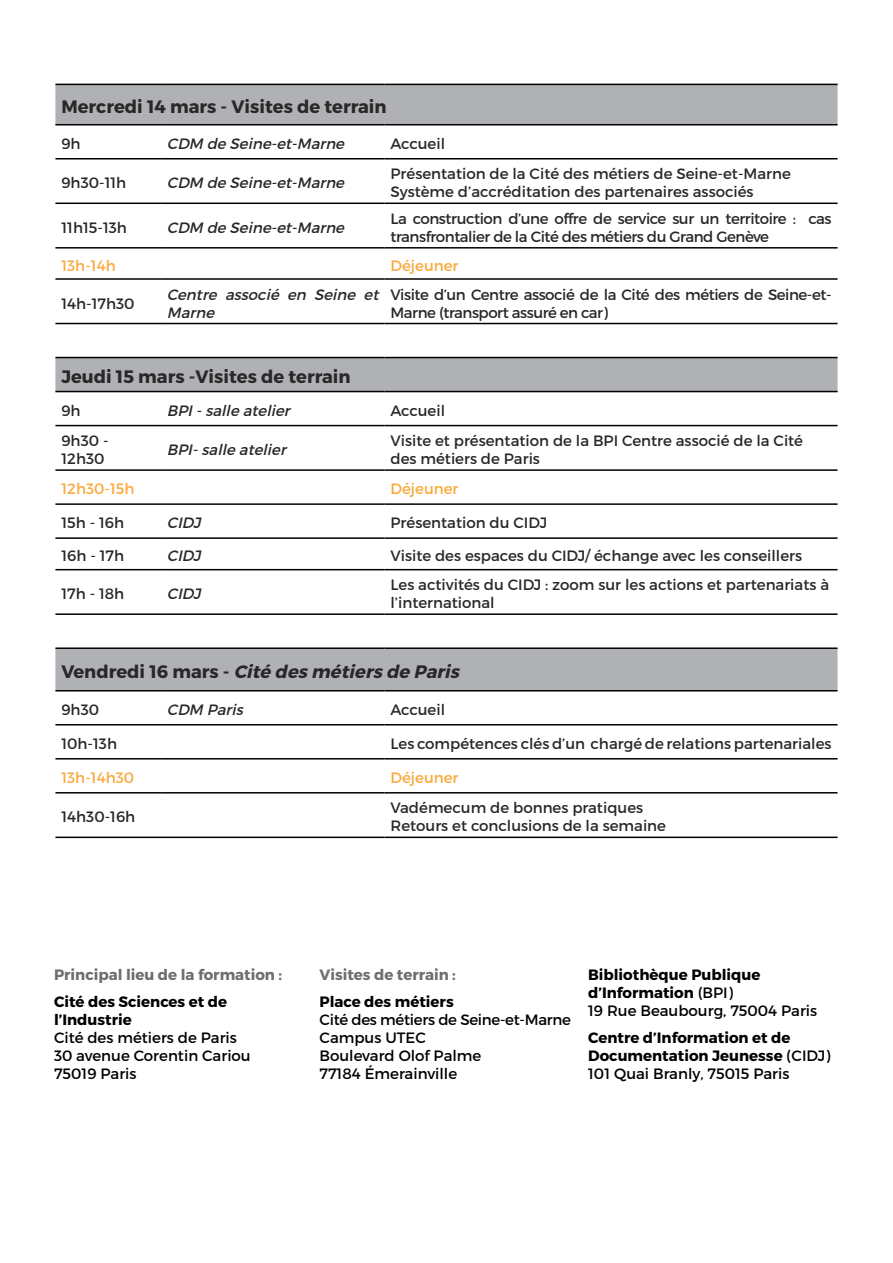
<style>
.page{position:relative;width:893px;height:1263px;background:#fff}
.page>*{position:absolute;margin:0;border:0;box-sizing:border-box;transform-origin:0 0}
.t1{font:700 18px "Montserrat";color:#292829}
.t2{font:italic 700 18px "Montserrat";color:#292829}
.t3{font:15px/18px "Montserrat";color:#292829}
.t4{font:700 15px/18px "Montserrat";color:#000}
.t5{font:15px/18px "Montserrat";letter-spacing:-.03em;color:#292829}
.t6{font:italic 15px/18px "Montserrat";color:#292829}
.t7{font:15px/18px "Montserrat";color:#000}
.t8{font:15px "Montserrat";color:#faaa3e}
.t9{font:700 15px "Montserrat";color:#6d6e71}
.s1{font-style:normal}
.s2{font-weight:400}
</style>
<div class="page">
<svg style="left:55px;top:85px;width:782px;height:605px"></svg>
<hr style="left:55px;top:84px;width:106px;height:1px;background:#000">
<hr style="left:161px;top:84px;width:223px;height:1px;background:#000">
<hr style="left:384px;top:84px;width:453px;height:1px;background:#000">
<hr style="left:55px;top:124px;width:106px;height:1px;background:#000">
<hr style="left:161px;top:124px;width:223px;height:1px;background:#000">
<hr style="left:384px;top:124px;width:453px;height:1px;background:#000">
<hr style="left:55px;top:158px;width:106px;height:1px;background:#000">
<hr style="left:161px;top:158px;width:223px;height:1px;background:#000">
<hr style="left:384px;top:158px;width:453px;height:1px;background:#000">
<hr style="left:55px;top:203px;width:106px;height:1px;background:#000">
<hr style="left:161px;top:203px;width:223px;height:1px;background:#000">
<hr style="left:384px;top:203px;width:453px;height:1px;background:#000">
<hr style="left:55px;top:247px;width:106px;height:2px;background:#000">
<hr style="left:161px;top:247px;width:223px;height:2px;background:#000">
<hr style="left:384px;top:247px;width:453px;height:2px;background:#000">
<hr style="left:55px;top:278px;width:106px;height:2px;background:#000">
<hr style="left:161px;top:278px;width:223px;height:2px;background:#000">
<hr style="left:384px;top:278px;width:453px;height:2px;background:#000">
<hr style="left:55px;top:323px;width:106px;height:1px;background:#000">
<hr style="left:161px;top:323px;width:223px;height:1px;background:#000">
<hr style="left:384px;top:323px;width:453px;height:1px;background:#000">
<hr style="left:55px;top:357px;width:106px;height:1px;background:#000">
<hr style="left:161px;top:357px;width:223px;height:1px;background:#000">
<hr style="left:384px;top:357px;width:453px;height:1px;background:#000">
<hr style="left:55px;top:391px;width:106px;height:1px;background:#000">
<hr style="left:161px;top:391px;width:223px;height:1px;background:#000">
<hr style="left:384px;top:391px;width:453px;height:1px;background:#000">
<hr style="left:55px;top:425px;width:106px;height:1px;background:#000">
<hr style="left:161px;top:425px;width:223px;height:1px;background:#000">
<hr style="left:384px;top:425px;width:453px;height:1px;background:#000">
<hr style="left:55px;top:469px;width:106px;height:2px;background:#000">
<hr style="left:161px;top:469px;width:223px;height:2px;background:#000">
<hr style="left:384px;top:469px;width:453px;height:2px;background:#000">
<hr style="left:55px;top:503px;width:106px;height:2px;background:#000">
<hr style="left:161px;top:503px;width:223px;height:2px;background:#000">
<hr style="left:384px;top:503px;width:453px;height:2px;background:#000">
<hr style="left:55px;top:537px;width:106px;height:2px;background:#000">
<hr style="left:161px;top:537px;width:223px;height:2px;background:#000">
<hr style="left:384px;top:537px;width:453px;height:2px;background:#000">
<hr style="left:55px;top:569px;width:106px;height:1px;background:#000">
<hr style="left:161px;top:569px;width:223px;height:1px;background:#000">
<hr style="left:384px;top:569px;width:453px;height:1px;background:#000">
<hr style="left:55px;top:613px;width:106px;height:2px;background:#000">
<hr style="left:161px;top:613px;width:223px;height:2px;background:#000">
<hr style="left:384px;top:613px;width:453px;height:2px;background:#000">
<hr style="left:55px;top:647px;width:106px;height:2px;background:#000">
<hr style="left:161px;top:647px;width:223px;height:2px;background:#000">
<hr style="left:384px;top:647px;width:453px;height:2px;background:#000">
<hr style="left:55px;top:690px;width:106px;height:1px;background:#000">
<hr style="left:161px;top:690px;width:223px;height:1px;background:#000">
<hr style="left:384px;top:690px;width:453px;height:1px;background:#000">
<hr style="left:55px;top:724px;width:106px;height:1px;background:#000">
<hr style="left:161px;top:724px;width:223px;height:1px;background:#000">
<hr style="left:384px;top:724px;width:453px;height:1px;background:#000">
<hr style="left:55px;top:758px;width:106px;height:1px;background:#000">
<hr style="left:161px;top:758px;width:223px;height:1px;background:#000">
<hr style="left:384px;top:758px;width:453px;height:1px;background:#000">
<hr style="left:55px;top:792px;width:106px;height:1px;background:#000">
<hr style="left:161px;top:792px;width:223px;height:1px;background:#000">
<hr style="left:384px;top:792px;width:453px;height:1px;background:#000">
<hr style="left:55px;top:836px;width:106px;height:2px;background:#000">
<hr style="left:161px;top:836px;width:223px;height:2px;background:#000">
<hr style="left:384px;top:836px;width:453px;height:2px;background:#000">
<p class="t1" style="left:61px;top:96px;width:327px">Mercredi 14 mars - Visites de terrain</p>
<p class="t3" style="left:61px;top:135px;width:21px">9h</p>
<p class="t6" style="left:167px;top:135px;width:183px">CDM de Seine-et-Marne</p>
<p class="t3" style="left:390px;top:135px;width:56px">Accueil</p>
<p class="t3" style="left:61px;top:174px;width:66px">9h30-11h</p>
<p class="t6" style="left:167px;top:174px;width:183px">CDM de Seine-et-Marne</p>
<p class="t3" style="left:390px;top:165px;width:402px">Présentation de la Cité des métiers de Seine-et-Marne<br>Système d’accréditation des partenaires associés</p>
<p class="t3" style="left:61px;top:218px;width:67px">11h15-13h</p>
<p class="t6" style="left:167px;top:218px;width:183px">CDM de Seine-et-Marne</p>
<p class="t5" style="left:390px;top:209px;width:442px">La construction d’une offre de service sur un territoire : cas transfrontalier de la Cité des métiers du Grand Genève</p>
<p class="t8" style="left:61px;top:256px;width:56px">13h-14h</p>
<p class="t8" style="left:390px;top:256px;width:70px">Déjeuner</p>
<p class="t3" style="left:61px;top:294px;width:75px">14h-17h30</p>
<p class="t6" style="left:167px;top:285px;width:217px">Centre associé en Seine et<br>Marne</p>
<p class="t5" style="left:390px;top:285px;width:443px">Visite d’un Centre associé de la Cité des métiers de Seine-et-<br>Marne (transport assuré en car)</p>
<p class="t1" style="left:61px;top:366px;width:291px">Jeudi 15 mars -Visites de terrain</p>
<p class="t3" style="left:61px;top:401px;width:21px">9h</p>
<p class="t6" style="left:167px;top:401px;width:128px">BPI-salle atelier</p>
<p class="t3" style="left:390px;top:401px;width:56px">Accueil</p>
<p class="t3" style="left:61px;top:432px;width:49px">9h30 -<br>12h30</p>
<p class="t6" style="left:167px;top:441px;width:124px">BPI-salle atelier</p>
<p class="t3" style="left:390px;top:432px;width:414px">Visite et présentation de la BPI Centre associé de la Cité des métiers de Paris</p>
<p class="t8" style="left:61px;top:480px;width:75px">12h30-15h</p>
<p class="t8" style="left:390px;top:480px;width:70px">Déjeuner</p>
<p class="t3" style="left:61px;top:514px;width:64px">15h - 16h</p>
<p class="t6" style="left:167px;top:514px;width:39px">CIDJ</p>
<p class="t3" style="left:390px;top:514px;width:158px">Présentation du CIDJ</p>
<p class="t3" style="left:61px;top:547px;width:64px">16h - 17h</p>
<p class="t6" style="left:167px;top:547px;width:39px">CIDJ</p>
<p class="t3" style="left:390px;top:547px;width:413px">Visite des espaces du CIDJ/ échange avec les conseillers</p>
<p class="t3" style="left:61px;top:585px;width:64px">17h - 18h</p>
<p class="t6" style="left:167px;top:585px;width:39px">CIDJ</p>
<p class="t3" style="left:390px;top:576px;width:440px">Les activités du CIDJ : zoom sur les actions et partenariats à l’international</p>
<p class="t2" style="left:61px;top:661px;width:404px"><span class="s1">Ve n d r e d i 1 6 m a r s -</span> Cité des métiers de Paris</p>
<p class="t3" style="left:61px;top:701px;width:39px">9h30</p>
<p class="t6" style="left:167px;top:701px;width:81px">CDM Paris</p>
<p class="t3" style="left:390px;top:701px;width:56px">Accueil</p>
<p class="t3" style="left:61px;top:735px;width:57px">10h-13h</p>
<p class="t3" style="left:390px;top:735px;width:442px">Les compétences clés d’un chargé de relations partenariales</p>
<p class="t8" style="left:61px;top:768px;width:74px">13h-14h30</p>
<p class="t8" style="left:390px;top:768px;width:70px">Déjeuner</p>
<p class="t3" style="left:61px;top:808px;width:75px">14h30-16h</p>
<p class="t3" style="left:390px;top:799px;width:277px">Vadémecum de bonnes pratiques<br>Retours et conclusions de la semaine</p>
<p class="t9" style="left:54px;top:965px;width:230px">Principal lieu de la formation :</p>
<p class="t4" style="left:54px;top:992px;width:175px">Cité des Sciences et de l’Industrie</p>
<p class="t7" style="left:54px;top:1028px;width:198px">Cité des métiers de Paris<br>30 avenue Corentin Cariou<br>75019 Paris</p>
<p class="t9" style="left:320px;top:966px;width:138px">Visites de terrain :</p>
<p class="t4" style="left:320px;top:993px;width:136px">Place des métiers</p>
<p class="t7" style="left:320px;top:1010px;width:253px">Cité des métiers de Seine-et-Marne<br>Campus UTEC<br>Boulevard Olof Palme<br>77184 Émerainville</p>
<p class="t4" style="left:588px;top:966px;width:231px">Bibliothèque Publique d’Information <span class="s2">(BPI)<br>19 Rue Beaubourg, 75004 Paris</span></p>
<p class="t4" style="left:588px;top:1028px;width:244px">Centre d’Information et de<br>Documentation Jeunesse <span class="s2">(CIDJ)<br>101 Quai Branly, 75015 Paris</span></p>
</div>
